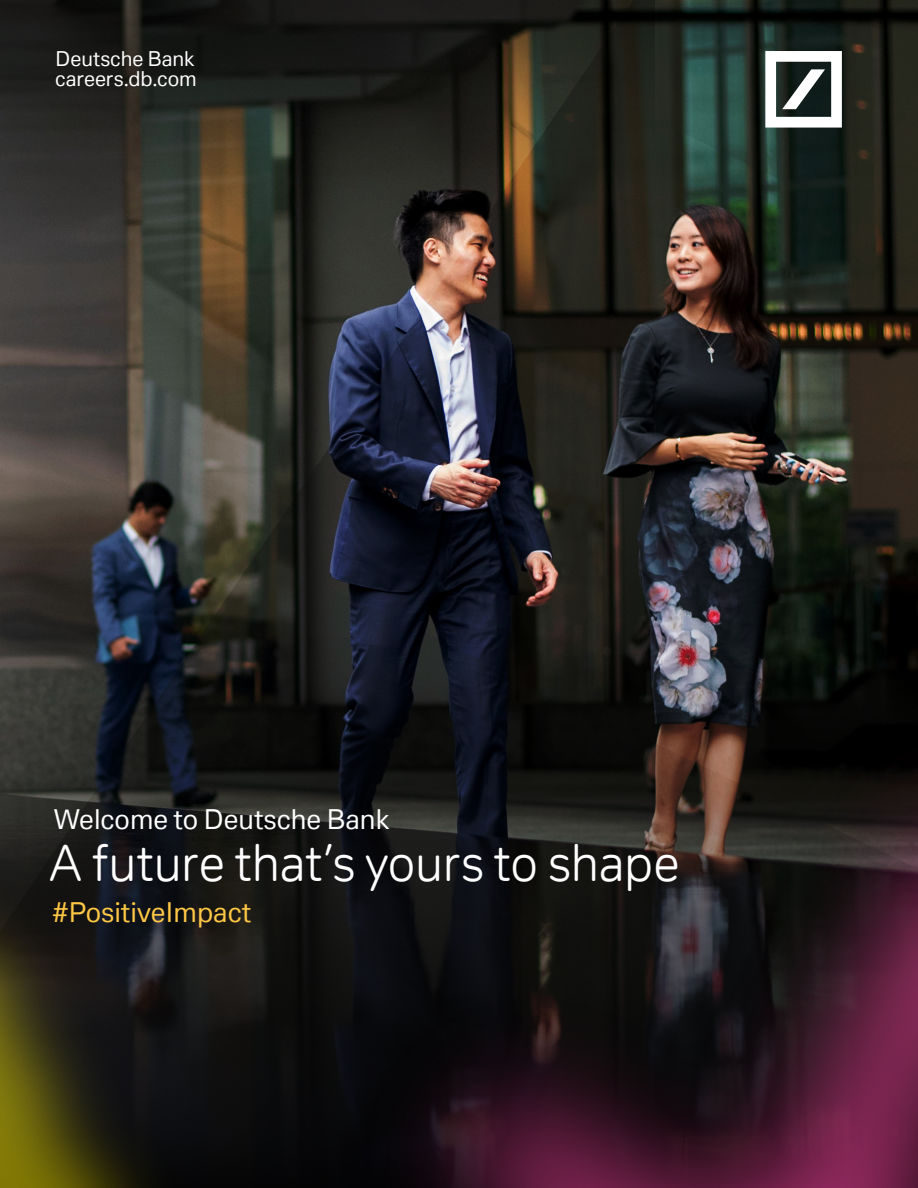
<style>
.page{position:relative;width:918px;height:1188px;background:#fff}
.page>*{position:absolute;margin:0;border:0;box-sizing:border-box;transform-origin:0 0}
.t1{font:49.5px "Deutsche Bank Display";letter-spacing:-.015em;color:#fff}
.t2{font:27px "Deutsche Bank Text";color:#fff}
.t3{font:27px "Deutsche Bank Text";color:#ffc845}
.t4{font:20.25px/20.2px "Deutsche Bank Text";letter-spacing:-.005em;color:#fff}
</style>
<div class="page">
<img style="left:0;top:0;width:918px;height:638px">
<svg style="left:0;top:638px;width:918px;height:108px;background:#1c1e20"></svg>
<svg style="left:0;top:0;width:655px;height:483px;background:#33312c"></svg>
<img style="left:348px;top:714px;width:570px;height:474px">
<img style="left:0;top:746px;width:573px;height:442px">
<svg style="left:765px;top:51px;width:77px;height:77px"></svg>
<p class="t4" style="left:55px;top:48px;width:143px">Deutsche Bank careers.db.com</p>
<h2 class="t2" style="left:54px;top:802px;width:337px">Welcome to Deutsche Bank</h2>
<h1 class="t1" style="left:49px;top:832px;width:633px">A future that’s yours to shape</h1>
<h2 class="t3" style="left:53px;top:895px;width:200px">#PositiveImpact</h2>
</div>
